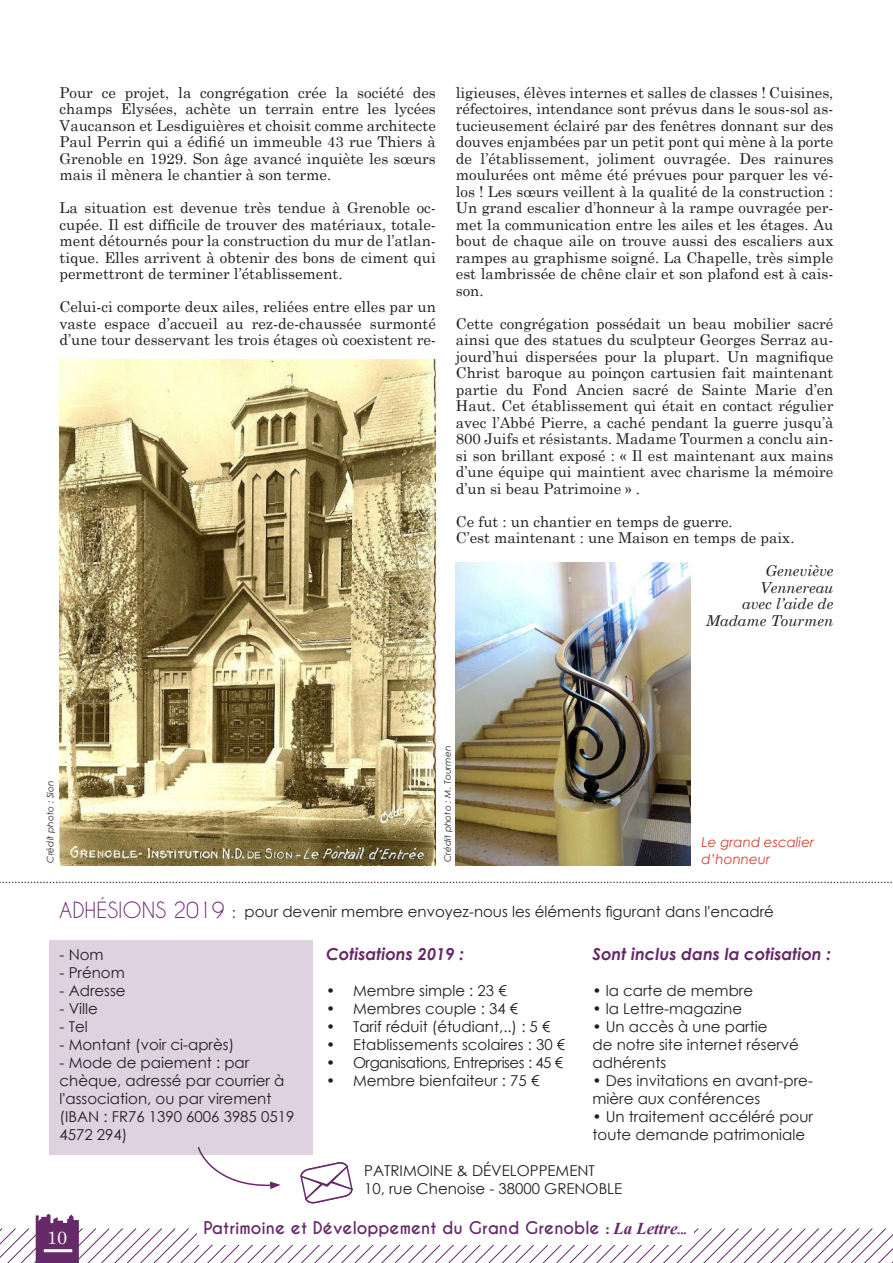
<style>
.page{position:relative;width:893px;height:1263px;background:#fff}
.page>*{position:absolute;margin:0;border:0;box-sizing:border-box;transform-origin:0 0}
.Default{font:21px "Caviar Dreams";color:#6b1f73}
.t1{font:18px "Century Schoolbook";color:#fff}
.t2{font:700 16.5px "Caviar Dreams";color:#662969}
.Sous-Titres{font:italic 700 16.5px "Century Gothic";color:#662969}
.Texte_Standard{font:15px/16.5px "Century Schoolbook";color:#231f20;text-align:justify}
.Légendes_Photos{font:15px/18px "Century Gothic";color:#231f20}
.Texte_Standard-2{font:italic 15px/16.5px "Century Schoolbook";color:#231f20;text-align:right}
.Légendes_Photos-2{font:15px "Century Gothic";letter-spacing:-.03em;color:#231f20}
.Légendes_Photos-3{font:italic 13.5px/16.2px "Century Gothic";color:#d0402c}
.Légendes_Photos-4{font:italic 9px "Century Gothic";letter-spacing:.01em;color:#231f20}
.s1{font-family:"Vijaya";font-size:21px}
.s2{font-family:"Vijaya"}
</style>
<div class="page">
<svg style="left:0;top:1214px;width:893px;height:49px"></svg>
<hr style="left:44px;top:1249px;width:28px;height:3px;background:#fff">
<div style="left:197px;top:1210px;width:497px;height:34px;background:#fff"></div>
<div style="left:50px;top:941px;width:263px;height:214px;background:#ded1e0"></div>
<svg style="left:0;top:882px;width:892px;height:1px"></svg>
<svg style="left:300px;top:1162px;width:53px;height:42px"></svg>
<svg style="left:197px;top:1147px;width:84px;height:42px"></svg>
<img style="left:60px;top:360px;width:376px;height:505px">
<img style="left:456px;top:563px;width:235px;height:303px">
<p class="Texte_Standard" style="left:60px;top:83px;width:378px">Pour ce projet, la congrégation crée la société des champs Elysées, achète un terrain entre les lycées Vaucanson et Lesdiguières et choisit comme architecte Paul Perrin qui a édifié un immeuble 43 rue Thiers à Grenoble en 1929. Son âge avancé inquiète les sœurs mais il mènera le chantier à son terme.</p>
<p class="Texte_Standard" style="left:60px;top:198px;width:378px">La situation est devenue très tendue à Grenoble oc&shy;cupée. Il est difficile de trouver des matériaux, totale&shy;ment détournés pour la construction du mur de l’atlan&shy;tique. Elles arrivent à obtenir des bons de ciment qui permettront de terminer l’établissement.</p>
<p class="Texte_Standard" style="left:60px;top:297px;width:378px">Celui-ci comporte deux ailes, reliées entre elles par un vaste espace d’accueil au rez-de-chaussée surmonté d’une tour desservant les trois étages où coexistent re-</p>
<p class="Texte_Standard" style="left:456px;top:83px;width:379px">ligieuses, élèves internes et salles de classes ! Cuisines, réfectoires, intendance sont prévus dans le sous-sol as&shy;tucieusement éclairé par des fenêtres donnant sur des douves enjambées par un petit pont qui mène à la porte de l’établissement, joliment ouvragée. Des rainures moulurées ont même été prévues pour parquer les vé&shy;los ! Les sœurs veillent à la qualité de la construction :<br>Un grand escalier d’honneur à la rampe ouvragée per&shy;met la communication entre les ailes et les étages. Au bout de chaque aile on trouve aussi des escaliers aux rampes au graphisme soigné. La Chapelle, très simple est lambrissée de chêne clair et son plafond est à cais&shy;son.</p>
<p class="Texte_Standard" style="left:456px;top:314px;width:379px">Cette congrégation possédait un beau mobilier sacré ainsi que des statues du sculpteur Georges Serraz au&shy;jourd’hui dispersées pour la plupart. Un magnifique Christ baroque au poinçon cartusien fait maintenant partie du Fond Ancien sacré de Sainte Marie d’en Haut. Cet établissement qui était en contact régulier avec l’Abbé Pierre, a caché pendant la guerre jusqu’à 800 Juifs et résistants. Madame Tourmen a conclu ain&shy;si son brillant exposé : « Il est maintenant aux mains d’une équipe qui maintient avec charisme la mémoire d’un si beau Patrimoine » .</p>
<p class="Texte_Standard" style="left:456px;top:512px;width:278px">Ce fut : un chantier en temps de guerre.</p>
<p class="Texte_Standard" style="left:456px;top:528px;width:340px">C’est maintenant : une Maison en temps de paix.</p>
<p class="Texte_Standard-2" style="left:706px;top:562px;width:129px">Geneviève<br>Vennereau<br>avec l’aide de<br>Madame Tourmen</p>
<p class="Légendes_Photos-4" style="left:44px;top:863px;width:84px;rotate:-90deg">Crédit photo : Sion</p>
<p class="Légendes_Photos-4" style="left:441px;top:862px;width:118px;rotate:-90deg">Crédit photo : M. Tourmen</p>
<p class="Légendes_Photos-3" style="left:702px;top:834px;width:114px">Le grand escalier d’honneur</p>
<p class="Default" style="left:59px;top:897px;width:179px">ADHÉSIONS 2019 :</p>
<p class="Légendes_Photos" style="left:60px;top:946px;width:46px">- Nom</p>
<p class="Légendes_Photos" style="left:60px;top:964px;width:67px">- Prénom</p>
<p class="Légendes_Photos" style="left:60px;top:982px;width:68px">- Adresse</p>
<p class="Légendes_Photos" style="left:60px;top:1000px;width:40px">- Ville</p>
<p class="Légendes_Photos" style="left:60px;top:1018px;width:30px">- Tel</p>
<p class="Légendes_Photos" style="left:60px;top:1036px;width:176px">- Montant (voir ci-après)</p>
<p class="Légendes_Photos" style="left:60px;top:1054px;width:236px">- Mode de paiement : par chèque, adressé par courrier à l'association, ou par virement (IBAN : FR76 1390 6006 3985 0519<br>4572 294)</p>
<p class="Légendes_Photos" style="left:244px;top:902px;width:531px">pour devenir membre envoyez-nous les éléments figurant dans l'encadré</p>
<p class="Sous-Titres" style="left:326px;top:941px;width:139px">Cotisations 2019 :</p>
<p class="Légendes_Photos" style="left:326px;top:981px;width:182px">• Membre simple : 23 €</p>
<p class="Légendes_Photos" style="left:326px;top:999px;width:194px">• Membres couple : 34 €</p>
<p class="Légendes_Photos" style="left:326px;top:1017px;width:226px">• Tarif réduit (étudiant,..) : 5 €</p>
<p class="Légendes_Photos" style="left:326px;top:1035px;width:241px">• Etablissements scolaires : 30 €</p>
<p class="Légendes_Photos-2" style="left:326px;top:1052px;width:239px">• Organisations, Entreprises : 45 €</p>
<p class="Légendes_Photos" style="left:326px;top:1071px;width:215px">• Membre bienfaiteur : 75 €</p>
<p class="Sous-Titres" style="left:592px;top:941px;width:240px">Sont inclus dans la cotisation :</p>
<p class="Légendes_Photos" style="left:592px;top:981px;width:162px">• la carte de membre</p>
<p class="Légendes_Photos" style="left:592px;top:999px;width:151px">• la Lettre-magazine</p>
<p class="Légendes_Photos" style="left:592px;top:1017px;width:208px">• Un accès à une partie<br>de notre site internet réservé adhérents</p>
<p class="Légendes_Photos" style="left:592px;top:1071px;width:222px">• Des invitations en avant-pre&shy;mière aux conférences</p>
<p class="Légendes_Photos" style="left:592px;top:1107px;width:222px">• Un traitement accéléré pour toute demande patrimoniale</p>
<p class="t1" style="left:47px;top:1222px;width:22px">10</p>
<p class="Légendes_Photos" style="left:364px;top:1162px;width:232px">PATRIMOINE &amp; DÉVELOPPEMENT</p>
<p class="Légendes_Photos" style="left:364px;top:1180px;width:260px">10, rue Chenoise - 38000 GRENOBLE</p>
<p class="t2" style="left:203px;top:1218px;width:486px">Patrimoine et Développement du Grand Grenoble : <span class="s1">La Lettre</span><span class="s2">...</span></p>
</div>
